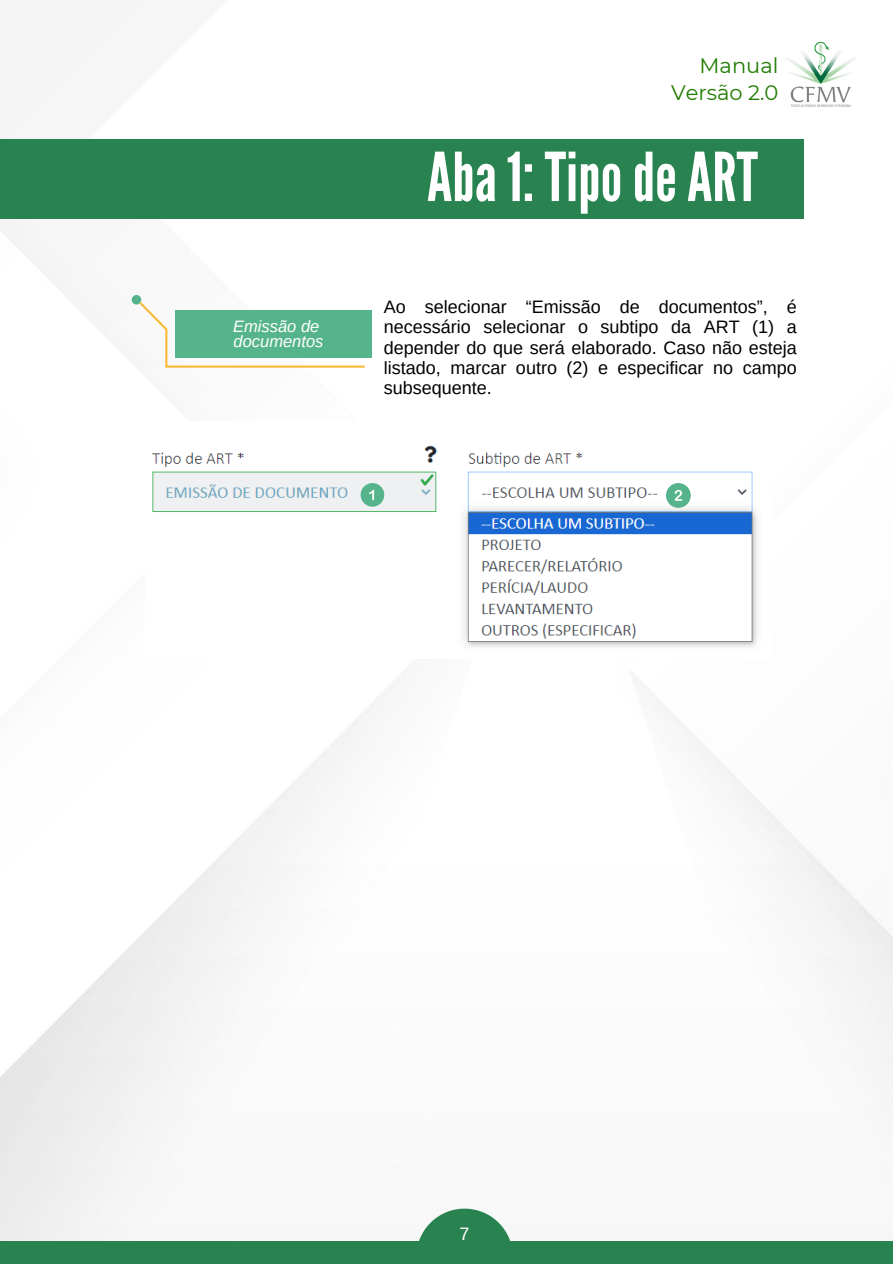
<style>
.page{position:relative;width:893px;height:1264px;background:#fff}
.page>*{position:absolute;margin:0;border:0;box-sizing:border-box;transform-origin:0 0}
.t1{font:67.2px "League Gothic";color:#fff}
.t2{font:21px "Montserrat";color:#207b00}
.t3{font:18px/20.2px "Arimo";color:#000;text-align:justify}
.t4{font:18px "Arimo";color:#fff}
.t5{font:italic 16.5px "Arimo";color:#fff}
</style>
<div class="page">
<div style="left:0;top:139px;width:804px;height:80px;background:#288350"></div>
<img style="left:151px;top:445px;width:610px;height:205px">
<div style="left:666px;top:483px;width:24px;height:25px;background:#56b48c;border-radius:50%"></div>
<svg style="left:674px;top:490px;width:8px;height:11px"></svg>
<svg style="left:132px;top:295px;width:233px;height:73px"></svg>
<div style="left:175px;top:310px;width:197px;height:48px;background:#56b48c"></div>
<div style="left:360px;top:483px;width:24px;height:23px;background:#56b48c;border-radius:50%"></div>
<svg style="left:369px;top:489px;width:5px;height:11px"></svg>
<div style="left:0;top:1240px;width:892px;height:23px;background:#288350"></div>
<svg style="left:416px;top:1208px;width:97px;height:33px"></svg>
<img style="left:784px;top:41px;width:74px;height:65px">
<p class="t5" style="left:233px;top:316px;width:88px">Emissão de</p>
<p class="t5" style="left:233px;top:332px;width:91px">documentos</p>
<p class="t2" style="left:699px;top:53px;width:80px">Manual</p>
<p class="t2" style="left:671px;top:80px;width:109px">Versão 2.0</p>
<p class="t1" style="left:427px;top:138px;width:332px">Aba1:TipodeART</p>
<p class="t3" style="left:384px;top:297px;width:414px">Ao selecionar “Emissão de documentos”, é necessário selecionar o subtipo da ART (1) a depender do que será elaborado. Caso não esteja listado, marcar outro (2) e especificar no campo subsequente.</p>
<p class="t4" style="left:459px;top:1223px;width:12px">7</p>
</div>
